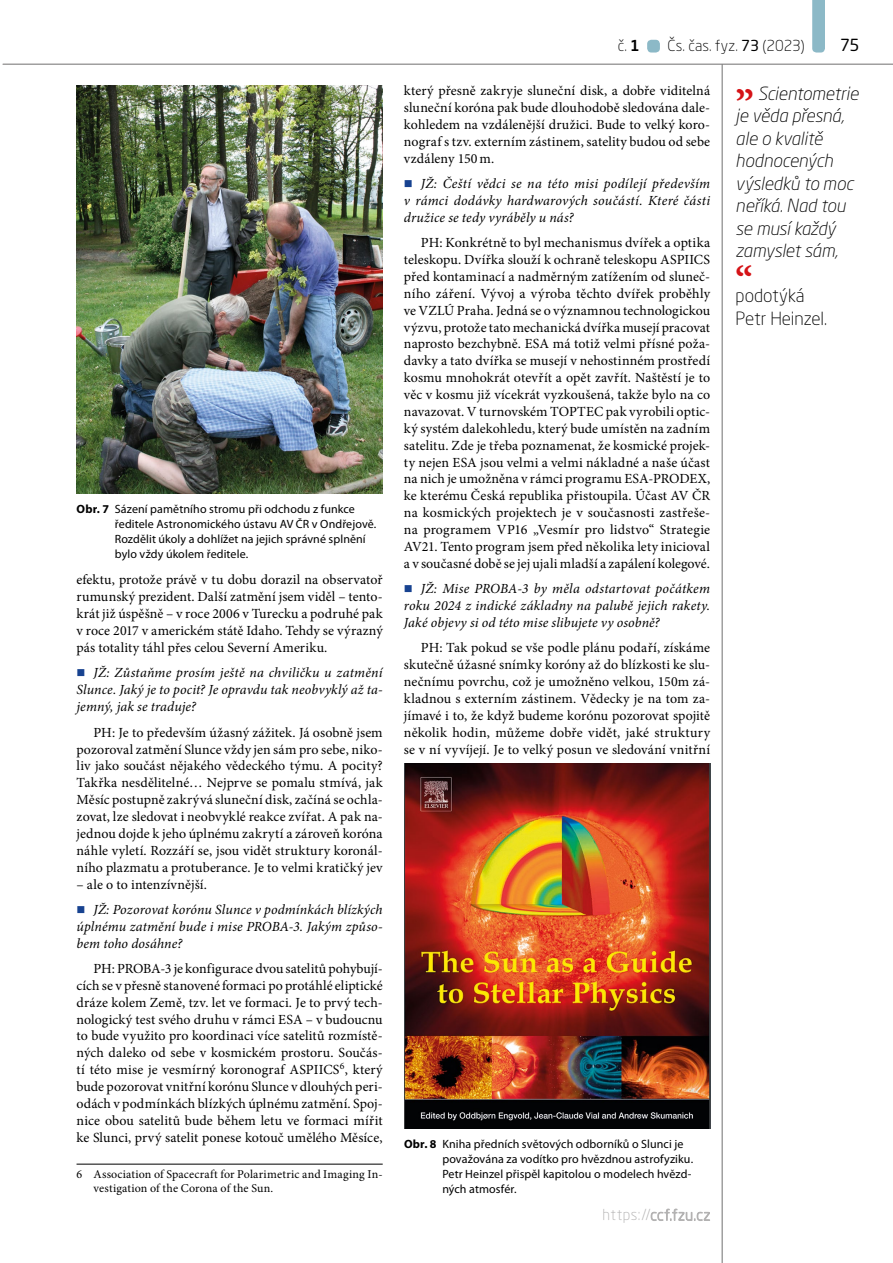
<style>
.page{position:relative;width:893px;height:1263px;background:#fff}
.page>*{position:absolute;margin:0;border:0;box-sizing:border-box;transform-origin:0 0}
.citát{font:italic 300 18px/22.5px "Neo Sans Pro";letter-spacing:-.01em;color:#000}
.citát-2{font:300 18px/22.5px "Neo Sans Pro";letter-spacing:-.005em;color:#000}
.t1{font:16.5px "Neo Sans Pro";color:#000}
.t2{font:300 15px "Neo Sans Pro";letter-spacing:.005em;color:#000}
.normální{font:13.95px/17px "Minion Pro";letter-spacing:.005em;color:#000;text-align:justify}
.t3{font:italic 13.95px/16.8px "Minion Pro";letter-spacing:.01em;color:#000;text-align:justify}
.obr-popisek{font:12px/15px "Myriad Pro";letter-spacing:.01em;color:#000}
.pozn_pod_čarou{font:12px/14.1px "Minion Pro";letter-spacing:.015em;color:#000}
.s1{font-weight:700}
.s2{font-weight:500}
.s3{font-weight:400}
</style>
<div class="page">
<hr style="left:722px;top:65px;width:1px;height:1198px;background:#706f6f">
<hr style="left:3px;top:64px;width:890px;height:1px;background:#706f6f">
<svg style="left:651px;top:1208px;width:59px;height:13px"></svg>
<div style="left:647px;top:40px;width:13px;height:13px;background:#8cb9c7;border-radius:4px"></div>
<svg style="left:812px;top:0;width:13px;height:53px"></svg>
<hr style="left:77px;top:1164px;width:306px;height:1px;background:#000">
<img style="left:77px;top:85px;width:306px;height:408px">
<img style="left:404px;top:764px;width:306px;height:365px">
<p class="obr-popisek" style="left:115px;top:501px;width:263px;text-indent:-38px"><span class="s1">Obr. 7</span> Sázení pamětního stromu při odchodu z funkce ředitele Astronomického ústavu AV ČR v Ondřejově.<br>Rozdělit úkoly a dohlížet na jejich správné splnění bylo vždy úkolem ředitele.</p>
<p class="normální" style="left:77px;top:572px;width:308px">efektu, protože právě v tu dobu dorazil na observatoř rumunský prezident. Další zatmění jsem viděl – tento&shy;krát již úspěšně – v roce 2006 v Turecku a podruhé pak v roce 2017 v americkém státě Idaho. Tehdy se výrazný pás totality táhl přes celou Severní Ameriku.</p>
<p class="t3" style="left:77px;top:664px;width:308px;text-indent:17px">JŽ: Zůstaňme prosím ještě na chviličku u zatmění Slunce. Jaký je to pocit? Je opravdu tak neobvyklý až ta&shy;jemný, jak se traduje?</p>
<p class="normální" style="left:77px;top:724px;width:308px;text-indent:17px">PH: Je to především úžasný zážitek. Já osobně jsem pozoroval zatmění Slunce vždy jen sám pro sebe, niko&shy;liv jako součást nějakého vědeckého týmu. A pocity?<br>Takřka nesdělitelné… Nejprve se pomalu stmívá, jak Měsíc postupně zakrývá sluneční disk, začíná se ochla&shy;zovat, lze sledovat i neobvyklé reakce zvířat. A pak na&shy;jednou dojde k jeho úplnému zakrytí a zároveň koróna náhle vyletí. Rozzáří se, jsou vidět struktury koronál&shy;ního plazmatu a protuberance. Je to velmi kratičký jev</p>
<p class="normální" style="left:77px;top:876px;width:132px">– ale o to intenzívnější.</p>
<p class="t3" style="left:77px;top:901px;width:308px;text-indent:17px">JŽ: Pozorovat korónu Slunce v podmínkách blízkých úplnému zatmění bude i mise PROBA-3. Jakým způso&shy;bem toho dosáhne?</p>
<p class="normální" style="left:77px;top:960px;width:308px;text-indent:17px">PH: PROBA-3 je konfigurace dvou satelitů pohybují&shy;cích se v přesně stanovené formaci po protáhlé eliptické dráze kolem Země, tzv. let ve formaci. Je to prvý tech&shy;nologický test svého druhu v rámci ESA – v budoucnu to bude využito pro koordinaci více satelitů rozmístě&shy;ných daleko od sebe v kosmickém prostoru. Součás&shy;tí této mise je vesmírný koronograf ASPIICS<sup>6</sup>, který bude pozorovat vnitřní korónu Slunce v dlouhých peri&shy;odách v podmínkách blízkých úplnému zatmění. Spoj&shy;nice obou satelitů bude během letu ve formaci mířit ke Slunci, prvý satelit ponese kotouč umělého Měsíce,</p>
<p class="pozn_pod_čarou" style="left:94px;top:1167px;width:291px;text-indent:-17px">6 Association of Spacecraft for Polarimetric and Imaging In&shy;vestigation of the Corona of the Sun.</p>
<p class="t2" style="left:618px;top:37px;width:23px">č. <span class="s2">1</span></p>
<p class="t2" style="left:667px;top:37px;width:139px">Čs. čas. fyz. <span class="s3">73</span> (2023)</p>
<p class="t1" style="left:840px;top:35px;width:21px">75</p>
<p class="citát" style="left:736px;top:82px;width:124px"><sup>„</sup> Scientometrie je věda přesná, ale o kvalitě hodnocených výsledků to moc neříká. Nad tou se musí každý zamyslet sám,</p>
<p class="citát-2" style="left:736px;top:284px;width:93px"><sup>“</sup>podotýká<br>Petr Heinzel.</p>
<p class="normální" style="left:404px;top:82px;width:308px">který přesně zakryje sluneční disk, a dobře viditelná sluneční koróna pak bude dlouhodobě sledována dale&shy;kohledem na vzdálenější družici. Bude to velký koro&shy;nograf s tzv. externím zástinem, satelity budou od sebe vzdáleny 150m.</p>
<p class="t3" style="left:404px;top:175px;width:308px;text-indent:17px">JŽ: Čeští vědci se na této misi podílejí především v rámci dodávky hardwarových součástí. Které části družice se tedy vyráběly u nás?</p>
<p class="normální" style="left:404px;top:234px;width:308px;text-indent:17px">PH: Konkrétně to byl mechanismus dvířek a optika teleskopu. Dvířka slouží k ochraně teleskopu ASPIICS před kontaminací a nadměrným zatížením od sluneč&shy;ního záření. Vývoj a výroba těchto dvířek proběhly ve VZLÚ Praha. Jedná se o významnou technologickou výzvu, protože tato mechanická dvířka musejí pracovat naprosto bezchybně. ESA má totiž velmi přísné poža&shy;davky a tato dvířka se musejí v nehostinném prostředí kosmu mnohokrát otevřít a opět zavřít. Naštěstí je to věc v kosmu již vícekrát vyzkoušená, takže bylo na co navazovat. V turnovském TOPTEC pak vyrobili optic&shy;ký systém dalekohledu, který bude umístěn na zadním satelitu. Zde je třeba poznamenat, že kosmické projek&shy;ty nejen ESA jsou velmi a velmi nákladné a naše účast na nich je umožněna v rámci programu ESA-PRODEX, ke kterému Česká republika přistoupila. Účast AV ČR na kosmických projektech je v současnosti zastřeše&shy;na programem VP16 „Vesmír pro lidstvo“ Strategie AV21. Tento program jsem před několika lety inicioval a v současné době se jej ujali mladší a zapálení kolegové.</p>
<p class="t3" style="left:404px;top:580px;width:308px;text-indent:17px">JŽ: Mise PROBA-3 by měla odstartovat počátkem roku 2024 z indické základny na palubě jejich rakety.<br>Jaké objevy si od této mise slibujete vy osobně?</p>
<p class="normální" style="left:404px;top:639px;width:308px;text-indent:17px">PH: Tak pokud se vše podle plánu podaří, získáme skutečně úžasné snímky koróny až do blízkosti ke slu&shy;nečnímu povrchu, což je umožněno velkou, 150m zá&shy;kladnou s externím zástinem. Vědecky je na tom za&shy;jímavé i to, že když budeme korónu pozorovat spojitě několik hodin, můžeme dobře vidět, jaké struktury se v ní vyvíjejí. Je to velký posun ve sledování vnitřní</p>
<p class="obr-popisek" style="left:442px;top:1136px;width:252px;text-indent:-38px"><span class="s1">Obr. 8</span> Kniha předních světových odborníků o Slunci je považována za vodítko pro hvězdnou astrofyziku.<br>Petr Heinzel přispěl kapitolou o modelech hvězd&shy;ných atmosfér.</p>
</div>
